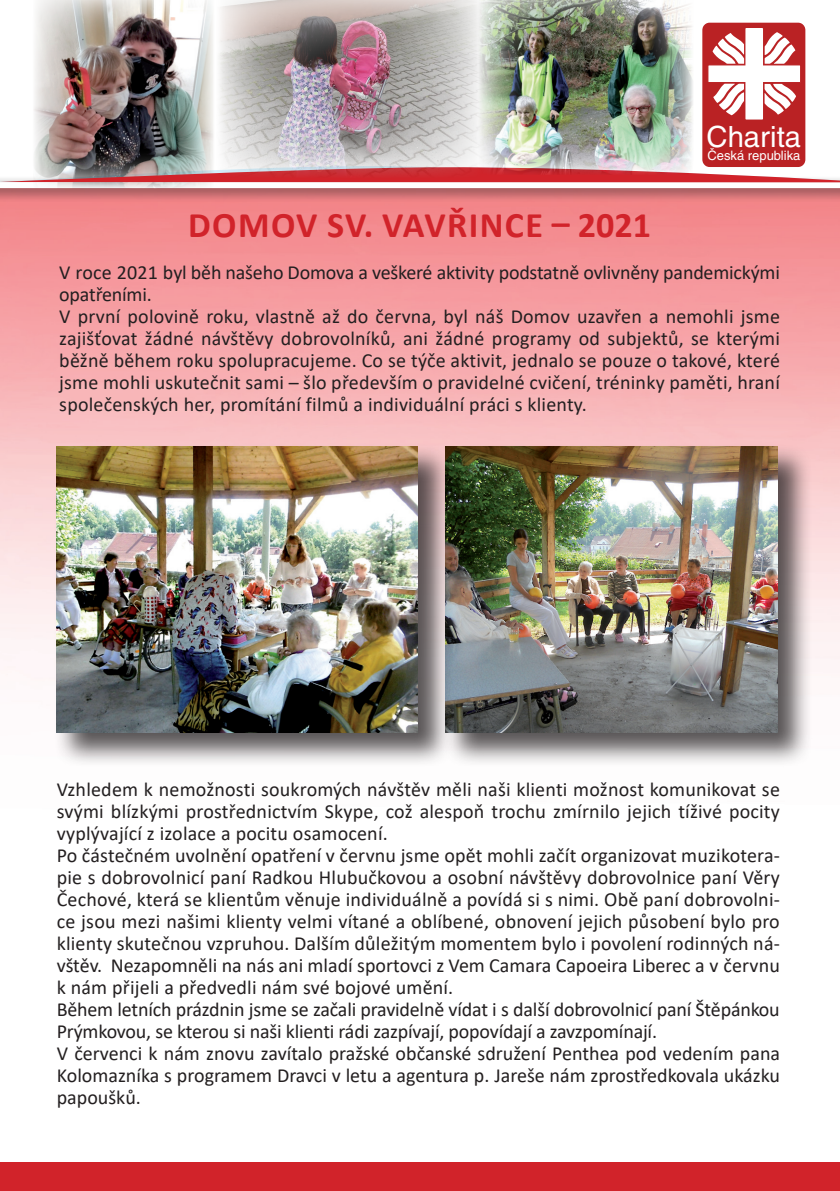
<style>
.page{position:relative;width:840px;height:1191px;background:#fff}
.page>*{position:absolute;margin:0;border:0;box-sizing:border-box;transform-origin:0 0}
.t1{font:700 36px "Calibri";letter-spacing:.04em;color:#d1232a}
.t2{font:29.2px "Helvetica CE";color:#fff}
.t3{font:20px/22px "Calibri";letter-spacing:.01em;color:#231f20}
.t4{font:13px "Helvetica CE";color:#fff}
</style>
<div class="page">
<div style="left:0;top:1162px;width:839px;height:29px;background:#d1232a"></div>
<div style="left:0;top:175px;width:839px;height:28px;background:#231f20;opacity:.75"></div>
<div style="left:0;top:182px;width:839px;height:6px;background:#fff"></div>
<img style="left:33px;top:0;width:181px;height:188px">
<img style="left:485px;top:0;width:204px;height:23px">
<img style="left:220px;top:0;width:265px;height:23px">
<img style="left:0;top:23px;width:839px;height:159px">
<div style="left:442px;top:444px;width:370px;height:324px;background:#231f20;opacity:.75"></div>
<img style="left:453px;top:446px;width:324px;height:287px">
<div style="left:54px;top:444px;width:399px;height:324px;background:#231f20;opacity:.75"></div>
<img style="left:57px;top:446px;width:360px;height:287px">
<h2 class="t2" style="left:706px;top:119px;width:96px">Charita</h2>
<p class="t4" style="left:707px;top:148px;width:94px">Česká republika</p>
<h1 class="t1" style="left:188px;top:199px;width:464px">DOMOV SV. VAVŘINCE – 2021</h1>
<p class="t3" style="left:59px;top:261px;width:721px">V roce 2021 byl běh našeho Domova a veškeré aktivity podstatně ovlivněny pandemickými opatřeními.<br>V první polovině roku, vlastně až do června, byl náš Domov uzavřen a nemohli jsme zajišťovat žádné návštěvy dobrovolníků, ani žádné programy od subjektů, se kterými běžně během roku spolupracujeme. Co se týče aktivit, jednalo se pouze o takové, které jsme mohli uskutečnit sami – šlo především o pravidelné cvičení, tréninky paměti, hraní společenských her, promítání filmů a individuální práci s klienty.</p>
<p class="t3" style="left:57px;top:778px;width:724px">Vzhledem k nemožnosti soukromých návštěv měli naši klienti možnost komunikovat se svými blízkými prostřednictvím Skype, což alespoň trochu zmírnilo jejich tíživé pocity vyplývající z izolace a pocitu osamocení.<br>Po částečném uvolnění opatření v červnu jsme opět mohli začít organizovat muzikotera&shy;pie s dobrovolnicí paní Radkou Hlubučkovou a osobní návštěvy dobrovolnice paní Věry Čechové, která se klientům věnuje individuálně a povídá si s nimi. Obě paní dobrovolni&shy;ce jsou mezi našimi klienty velmi vítané a oblíbené, obnovení jejich působení bylo pro klienty skutečnou vzpruhou. Dalším důležitým momentem bylo i povolení rodinných ná&shy;vštěv. Nezapomněli na nás ani mladí sportovci z Vem Camara Capoeira Liberec a v červnu k nám přijeli a předvedli nám své bojové umění.<br>Během letních prázdnin jsme se začali pravidelně vídat i s další dobrovolnicí paní Štěpánkou Prýmkovou, se kterou si naši klienti rádi zazpívají, popovídají a zavzpomínají.<br>V červenci k nám znovu zavítalo pražské občanské sdružení Penthea pod vedením pana Kolomazníka s programem Dravci v letu a agentura p. Jareše nám zprostředkovala ukázku papoušků.</p>
</div>
